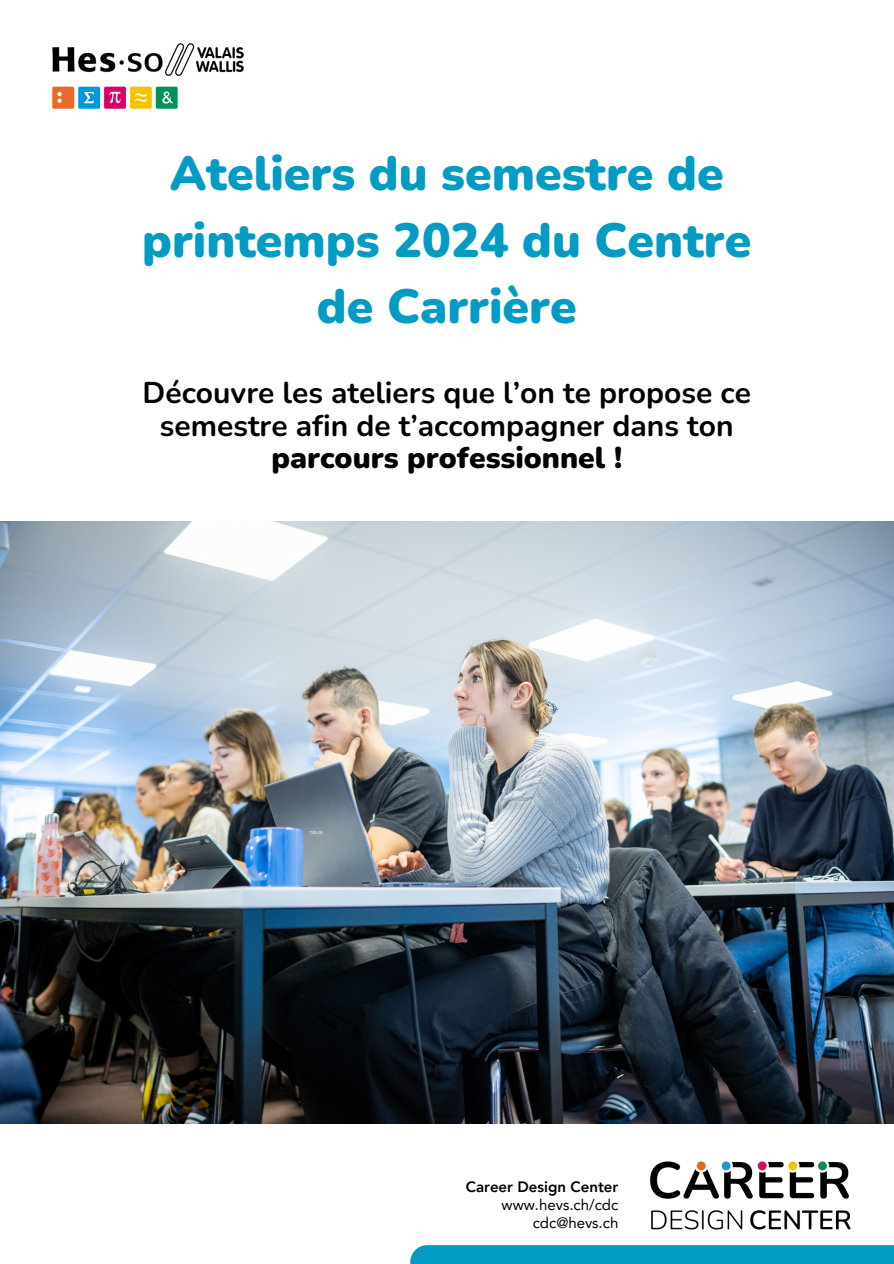
<style>
.page{position:relative;width:894px;height:1264px;background:#fff}
.page>*{position:absolute;margin:0;border:0;box-sizing:border-box;transform-origin:0 0}
.t1{font:900 48px/66.3px "Nunito";color:#029bc3;text-align:center}
.t2{font:700 30px/32.7px "Nunito";color:#000;text-align:center}
.t3{font:15px/18px "Avenir LT Pro";color:#000;text-align:right}
.t4{font:700 3.75px "HK Modular";color:#ced7d4}
.s1{font-weight:900}
.s2{font-weight:800}
</style>
<div class="page">
<img style="left:649px;top:1161px;width:202px;height:69px">
<img style="left:53px;top:44px;width:190px;height:65px">
<div style="left:410px;top:1245px;width:483px;height:18px;background:#029bc3"></div>
<img style="left:0;top:522px;width:893px;height:601px">
<h3 class="t1" style="left:142px;top:141px;width:610px">Ateliers du semestre de printemps 2024 du Centre de Carrière</h3>
<p class="t2" style="left:143px;top:377px;width:609px">Découvre les ateliers que l’on te propose ce semestre afin de t’accompagner dans ton <span class="s1">parcours professionnel !</span></p>
<p class="t4" style="left:309px;top:830px;width:15px">TEUS</p>
<p class="t3" style="left:465px;top:1178px;width:154px"><span class="s2">Career Design Center </span>www.hevs.ch/cdc cdc@hevs.ch</p>
</div>
